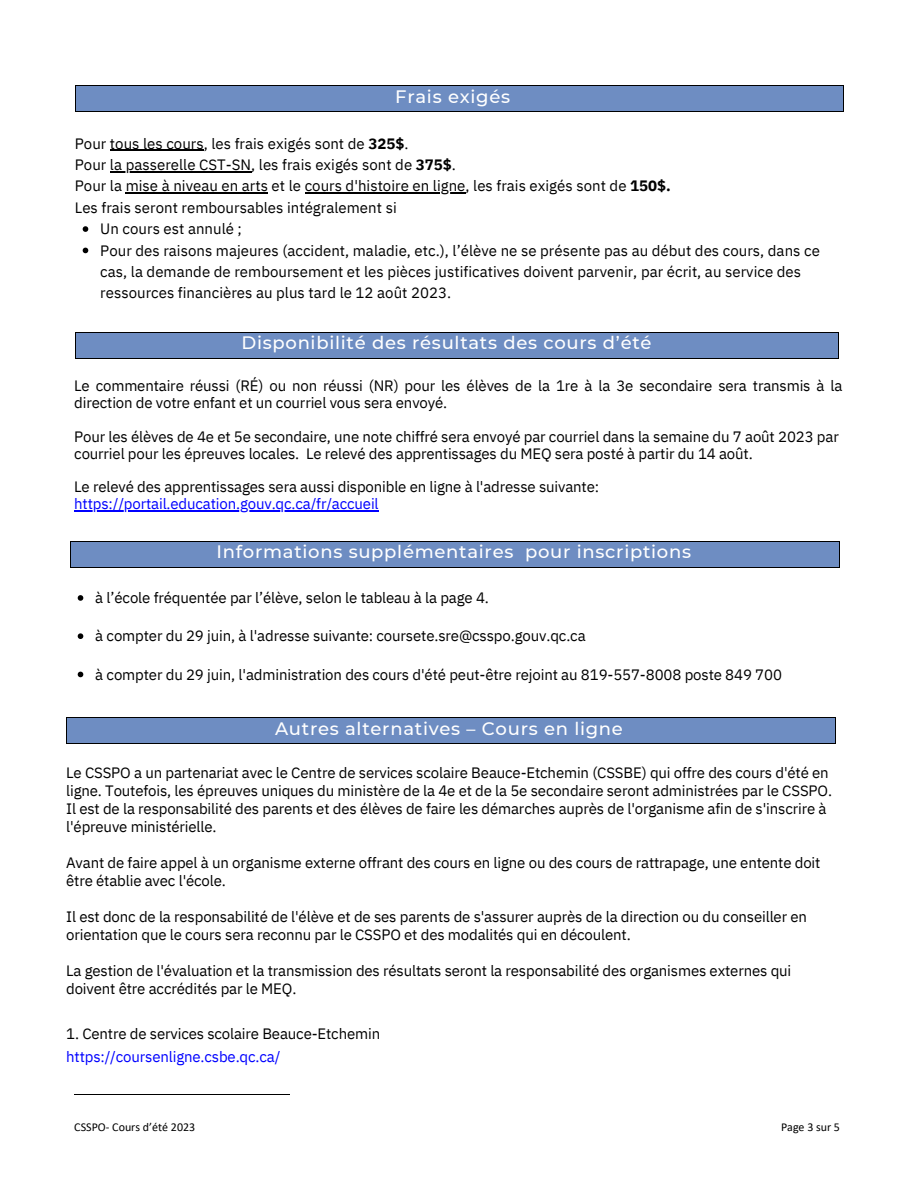
<style>
.page{position:relative;width:918px;height:1188px;background:#fff}
.page>*{position:absolute;margin:0;border:0;box-sizing:border-box;transform-origin:0 0}
.t1{font:500 18px "Montserrat";letter-spacing:.04em;color:#fff}
.t2{font:15px/21.3px "IBM Plex Sans";letter-spacing:-.01em;color:#000}
.t3{font:15px "IBM Plex Sans";letter-spacing:-.01em;color:#00f}
.t4{font:12px "Calibri";color:#000}
.s1{font-weight:700}
</style>
<div class="page">
<div style="left:78px;top:542px;width:754px;height:25px;background:#6e8dc2"></div>
<hr style="left:71px;top:541px;width:769px;height:1px;background:#000">
<svg style="left:70px;top:541px;width:1px;height:27px"></svg>
<hr style="left:71px;top:567px;width:769px;height:1px;background:#000">
<div style="left:84px;top:333px;width:747px;height:26px;background:#6e8dc2"></div>
<hr style="left:76px;top:332px;width:762px;height:1px;background:#000">
<svg style="left:75px;top:332px;width:1px;height:27px"></svg>
<hr style="left:76px;top:359px;width:762px;height:1px;background:#000">
<svg style="left:838px;top:332px;width:1px;height:27px"></svg>
<hr style="left:74px;top:510px;width:305px;height:1px;background:#00f">
<hr style="left:74px;top:1094px;width:216px;height:1px;background:#000">
<div style="left:84px;top:86px;width:752px;height:25px;background:#6e8dc2"></div>
<hr style="left:76px;top:85px;width:767px;height:1px;background:#000">
<svg style="left:75px;top:85px;width:1px;height:27px"></svg>
<hr style="left:76px;top:111px;width:767px;height:1px;background:#000">
<svg style="left:843px;top:85px;width:1px;height:27px"></svg>
<svg style="left:83px;top:226px;width:5px;height:6px"></svg>
<svg style="left:83px;top:248px;width:5px;height:5px"></svg>
<hr style="left:110px;top:150px;width:94px;height:1px;background:#000">
<hr style="left:110px;top:171px;width:141px;height:1px;background:#000">
<hr style="left:126px;top:193px;width:142px;height:1px;background:#000">
<hr style="left:305px;top:193px;width:161px;height:1px;background:#000">
<svg style="left:78px;top:595px;width:5px;height:6px"></svg>
<svg style="left:78px;top:633px;width:5px;height:6px"></svg>
<svg style="left:78px;top:672px;width:5px;height:5px"></svg>
<div style="left:75px;top:718px;width:753px;height:25px;background:#6e8dc2"></div>
<hr style="left:67px;top:717px;width:768px;height:1px;background:#000">
<svg style="left:66px;top:717px;width:1px;height:27px"></svg>
<hr style="left:67px;top:743px;width:768px;height:1px;background:#000">
<svg style="left:835px;top:717px;width:1px;height:27px"></svg>
<p class="t1" style="left:395px;top:84px;width:117px">Frais exigés</p>
<p class="t2" style="left:75px;top:131px;width:598px">Pour tous les cours, les frais exigés sont de <span class="s1">325$</span>.<br>Pour la passerelle CST-SN, les frais exigés sont de <span class="s1">375$</span>.<br>Pour la mise à niveau en arts et le cours d'histoire en ligne, les frais exigés sont de <span class="s1">150$.<br></span>Les frais seront remboursables intégralement si</p>
<p class="t2" style="left:100px;top:217px;width:721px">Un cours est annulé ;<br>Pour des raisons majeures (accident, maladie, etc.), l’élève ne se présente pas au début des cours, dans ce cas, la demande de remboursement et les pièces justificatives doivent parvenir, par écrit, au service des ressources financières au plus tard le 12 août 2023.</p>
<p class="t1" style="left:241px;top:330px;width:412px">Disponibilité des résultats des cours d’été</p>
<p class="t2" style="left:74px;top:376px;width:770px;line-height:16.8px">Le commentaire réussi (RÉ) ou non réussi (NR) pour les élèves de la 1re à la 3e secondaire sera transmis à la direction de votre enfant et un courriel vous sera envoyé.</p>
<p class="t2" style="left:74px;top:427px;width:766px;line-height:16.8px">Pour les élèves de 4e et 5e secondaire, une note chiffré sera envoyé par courriel dans la semaine du 7 août 2023 par courriel pour les épreuves locales. Le relevé des apprentissages du MEQ sera posté à partir du 14 août.</p>
<p class="t2" style="left:74px;top:475px;width:526px">Le relevé des apprentissages sera aussi disponible en ligne à l'adresse suivante:</p>
<p class="t3" style="left:74px;top:492px;width:306px">https://portail.education.gouv.qc.ca/fr/accueil</p>
<p class="t1" style="left:217px;top:540px;width:476px">Informations supplémentaires pour inscriptions</p>
<p class="t2" style="left:95px;top:586px;width:395px">à l’école fréquentée par l’élève, selon le tableau à la page 4.</p>
<p class="t2" style="left:95px;top:624px;width:492px">à compter du 29 juin, à l'adresse suivante: coursete.sre@csspo.gouv.qc.ca</p>
<p class="t2" style="left:95px;top:662px;width:688px">à compter du 29 juin, l'administration des cours d'été peut-être rejoint au 819-557-8008 poste 849 700</p>
<p class="t1" style="left:275px;top:716px;width:349px">Autres alternatives – Cours en ligne</p>
<p class="t2" style="left:66px;top:763px;width:767px;line-height:18px">Le CSSPO a un partenariat avec le Centre de services scolaire Beauce-Etchemin (CSSBE) qui offre des cours d'été en ligne. Toutefois, les épreuves uniques du ministère de la 4e et de la 5e secondaire seront administrées par le CSSPO.<br>Il est de la responsabilité des parents et des élèves de faire les démarches auprès de l'organisme afin de s'inscrire à l'épreuve ministérielle.</p>
<p class="t2" style="left:66px;top:853px;width:756px;line-height:18px">Avant de faire appel à un organisme externe offrant des cours en ligne ou des cours de rattrapage, une entente doit être établie avec l'école.</p>
<p class="t2" style="left:66px;top:907px;width:742px;line-height:18px">Il est donc de la responsabilité de l'élève et de ses parents de s'assurer auprès de la direction ou du conseiller en orientation que le cours sera reconnu par le CSSPO et des modalités qui en découlent.</p>
<p class="t2" style="left:66px;top:961px;width:727px;line-height:18px">La gestion de l'évaluation et la transmission des résultats seront la responsabilité des organismes externes qui doivent être accrédités par le MEQ.</p>
<p class="t2" style="left:66px;top:1022px;width:316px">1. Centre de services scolaire Beauce-Etchemin</p>
<p class="t3" style="left:66px;top:1045px;width:216px">https://coursenligne.csbe.qc.ca/</p>
<p class="t4" style="left:74px;top:1118px;width:123px">CSSPO- Cours d’été 2023</p>
<p class="t4" style="left:781px;top:1118px;width:60px">Page 3 sur 5</p>
</div>
